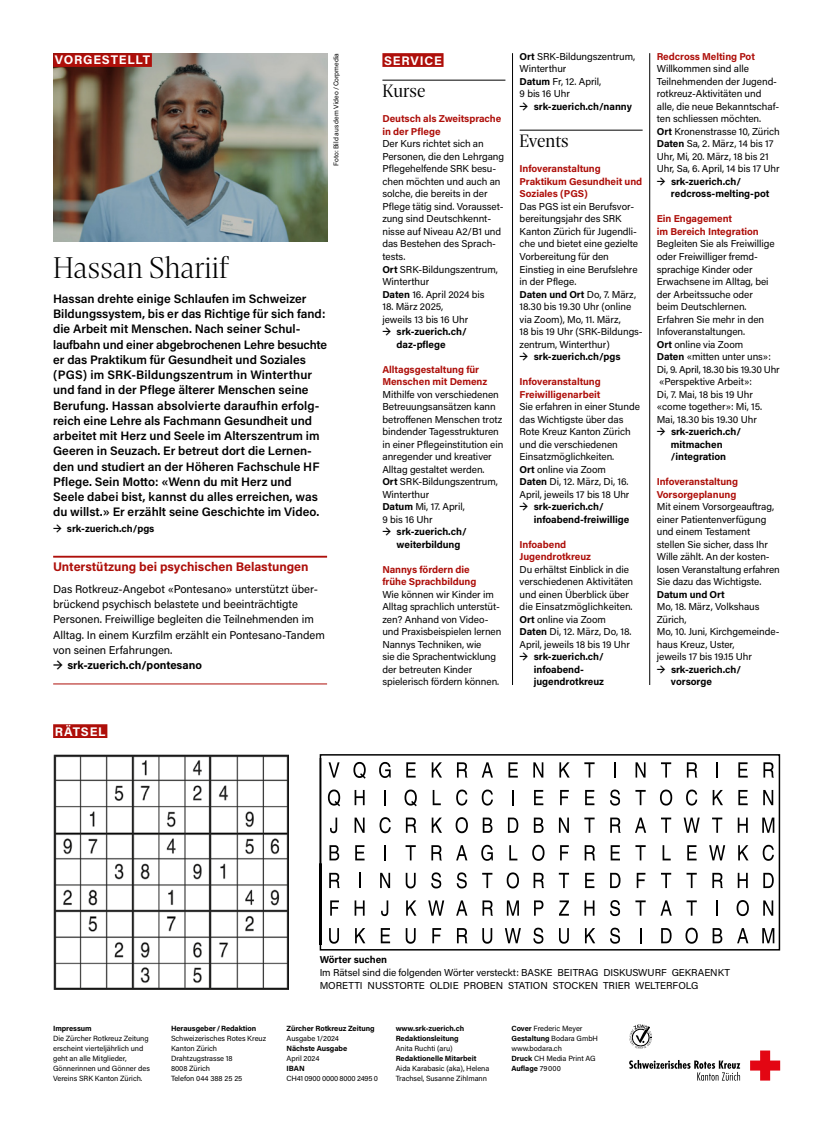
<style>
.page{position:relative;width:833px;height:1134px;background:#fff}
.page>*{position:absolute;margin:0;border:0;box-sizing:border-box;transform-origin:0 0}
.t1{font:300 29.25px "Damien Display";letter-spacing:.005em;color:#000}
.t2{font:17.5px "Damien Display";letter-spacing:.005em;color:#000}
.t3{font:700 12.5px "Acumin Pro";color:#ae0f0a}
.t4{font:700 12.5px "Acumin Pro";letter-spacing:.065em;color:#fff}
.t5{font:600 12.25px/15.2px "Acumin Pro";color:#000}
.t6{font:11.25px/15.2px "Acumin Pro";color:#000}
.t7{font:700 11.25px "Acumin Pro";color:#000}
.t8{font:10px/12.5px "Acumin Pro";letter-spacing:-.005em;color:#000}
.t9{font:700 10px/12.5px "Acumin Pro";letter-spacing:-.005em;color:#000}
.t10{font:700 10px/12.5px "Acumin Pro";letter-spacing:-.005em;color:#ae0f0a}
.t11{font:7.5px/10px "Acumin Pro";letter-spacing:-.005em;color:#000}
.t12{font:700 7.5px/10px "Acumin Pro";letter-spacing:-.005em;color:#000}
.t13{font:7.5px "Acumin Pro";letter-spacing:-.025em;color:#000}
.t14{font:6.88px "Acumin Pro";color:#000}
.s1{font-weight:700}
</style>
<div class="page">
<img style="left:53px;top:53px;width:274px;height:189px">
<div style="left:53px;top:724px;width:54px;height:14px;background:#ae0f0a"></div>
<div style="left:382px;top:53px;width:61px;height:14px;background:#ae0f0a"></div>
<hr style="left:382px;top:80px;width:123px;height:1px;background:#000">
<hr style="left:519px;top:130px;width:123px;height:1px;background:#000">
<hr style="left:512px;top:53px;width:1px;height:632px;background:#000">
<hr style="left:649px;top:53px;width:1px;height:632px;background:#000">
<hr style="left:53px;top:556px;width:274px;height:2px;background:#ae0f0a">
<hr style="left:53px;top:684px;width:274px;height:1px;background:#ae0f0a">
<div style="left:53px;top:53px;width:99px;height:14px;background:#ae0f0a"></div>
<svg style="left:629px;top:1024px;width:23px;height:25px"></svg>
<svg style="left:750px;top:1050px;width:30px;height:30px"></svg>
<svg style="left:629px;top:1060px;width:111px;height:21px"></svg>
<svg style="left:327px;top:761px;width:448px;height:183px"></svg>
<div style="left:320px;top:754px;width:460px;height:196px;border:2px solid #000"></div>
<img style="left:53px;top:754px;width:235px;height:235px">
<p class="t4" style="left:55px;top:51px;width:97px">VORGESTELLT</p>
<p class="t14" style="left:331px;top:166px;width:114px;rotate:-90deg">Foto: Bild aus dem Video/Corpmedia</p>
<h1 class="t1" style="left:53px;top:247px;width:177px">Hassan Shariif</h1>
<p class="t5" style="left:53px;top:290px;width:275px">Hassan drehte einige Schlaufen im Schweizer Bildungssystem, bis er das Richtige für sich fand: die Arbeit mit Menschen. Nach seiner Schul&shy;laufbahn und einer abgebrochenen Lehre besuchte er das Praktikum für Gesundheit und Soziales (PGS) im SRK-Bildungszentrum in Winterthur und fand in der Pflege älterer Menschen seine Berufung. Hassan absolvierte daraufhin erfolg&shy;reich eine Lehre als Fachmann Gesundheit und arbeitet mit Herz und Seele im Alterszentrum im Geeren in Seuzach. Er betreut dort die Lernen&shy;den und studiert an der Höheren Fachschule HF Pflege. Sein Motto: «Wenn du mit Herz und<br>Seele dabei bist, kannst du alles erreichen, was du willst.» Er erzählt seine Geschichte im Video.</p>
<p class="t9" style="left:53px;top:521px;width:103px">→ srk-zuerich.ch/pgs</p>
<p class="t3" style="left:53px;top:558px;width:257px">Unterstützung bei psychischen Belastungen</p>
<p class="t6" style="left:53px;top:581px;width:273px">Das Rotkreuz-Angebot «Pontesano» unterstützt über&shy;brückend psychisch belastete und beeinträchtigte Personen. Freiwillige begleiten die Teilnehmenden im Alltag. In einem Kurzfilm erzählt ein Pontesano-Tandem von seinen Erfahrungen.</p>
<p class="t7" style="left:53px;top:657px;width:150px">→ srk-zuerich.ch/pontesano</p>
<p class="t4" style="left:55px;top:722px;width:52px">RÄTSEL</p>
<p class="t4" style="left:384px;top:51px;width:59px">SERVICE</p>
<h2 class="t2" style="left:382px;top:79px;width:45px">Kurse</h2>
<p class="t10" style="left:382px;top:112px;width:120px">Deutsch als Zweitsprache in der Pflege</p>
<p class="t8" style="left:382px;top:137px;width:123px">Der Kurs richtet sich an<br>Personen, die den Lehrgang<br>Pflegehelfende SRK besu&shy;chen möchten und auch an solche, die bereits in der<br>Pflege tätig sind. Vorausset&shy;zung sind Deutschkennt&shy;nisse auf Niveau A2/B1 und das Bestehen des Sprach&shy;tests.<br><span class="s1">Ort</span> SRK-Bildungszentrum,<br>Winterthur<br><span class="s1">Daten</span> 16. April 2024 bis</p>
<p class="t8" style="left:382px;top:300px;width:87px">18. März 2025, jeweils 13 bis 16 Uhr</p>
<p class="t9" style="left:396px;top:325px;width:72px;text-indent:-14px">→ srk-zuerich.ch/ daz-pflege</p>
<p class="t10" style="left:382px;top:362px;width:106px">Alltagsgestaltung für<br>Menschen mit Demenz</p>
<p class="t8" style="left:382px;top:387px;width:122px">Mithilfe von verschiedenen<br>Betreuungsansätzen kann betroffenen Menschen trotz bindender Tagesstrukturen in einer Pflegeinstitution ein anregender und kreativer<br>Alltag gestaltet werden.<br><span class="s1">Ort</span> SRK-Bildungszentrum,<br>Winterthur<br><span class="s1">Datum</span> Mi, 17. April,<br>9 bis 16 Uhr</p>
<p class="t9" style="left:396px;top:525px;width:72px;text-indent:-14px">→ srk-zuerich.ch/ weiterbildung</p>
<p class="t10" style="left:382px;top:562px;width:95px">Nannys fördern die frühe Sprachbildung</p>
<p class="t8" style="left:382px;top:587px;width:121px">Wie können wir Kinder im<br>Alltag sprachlich unterstüt&shy;zen? Anhand von Video&shy;und Praxisbeispielen lernen<br>Nannys Techniken, wie<br>sie die Sprachentwicklung der betreuten Kinder spielerisch fördern können.</p>
<p class="t8" style="left:519px;top:50px;width:117px"><span class="s1">Ort</span> SRK-Bildungszentrum,<br>Winterthur<br><span class="s1">Datum</span> Fr, 12. April,<br>9 bis 16 Uhr</p>
<p class="t9" style="left:519px;top:100px;width:114px">→ srk-zuerich.ch/nanny</p>
<h2 class="t2" style="left:519px;top:129px;width:51px">Events</h2>
<p class="t10" style="left:519px;top:162px;width:124px">Infoveranstaltung<br>Praktikum Gesundheit und<br>Soziales (PGS)</p>
<p class="t8" style="left:519px;top:200px;width:124px">Das PGS ist ein Berufsvor&shy;bereitungsjahr des SRK<br>Kanton Zürich für Jugendli&shy;che und bietet eine gezielte<br>Vorbereitung für den<br>Einstieg in eine Berufslehre in der Pflege.<br><span class="s1">Daten und Ort</span> Do, 7. März,<br>18.30 bis 19.30 Uhr (online via Zoom), Mo, 11. März,<br>18 bis 19 Uhr (SRK-Bildungs&shy;zentrum, Winterthur)</p>
<p class="t9" style="left:519px;top:350px;width:103px">→ srk-zuerich.ch/pgs</p>
<p class="t10" style="left:519px;top:375px;width:83px">Infoveranstaltung<br>Freiwilligenarbeit</p>
<p class="t8" style="left:519px;top:400px;width:122px">Sie erfahren in einer Stunde das Wichtigste über das<br>Rote Kreuz Kanton Zürich und die verschiedenen<br>Einsatzmöglichkeiten.<br><span class="s1">Ort</span> online via Zoom<br><span class="s1">Daten</span> Di, 12. März, Di, 16.<br>April, jeweils 17 bis 18 Uhr</p>
<p class="t9" style="left:534px;top:500px;width:97px;text-indent:-14px">→ srk-zuerich.ch/ infoabend-freiwillige</p>
<p class="t10" style="left:519px;top:537px;width:73px">Infoabend<br>Jugendrotkreuz</p>
<p class="t8" style="left:519px;top:562px;width:115px">Du erhältst Einblick in die verschiedenen Aktivitäten und einen Überblick über die Einsatzmöglichkeiten.<br><span class="s1">Ort</span> online via Zoom<br><span class="s1">Daten</span> Di, 12. März, Do, 18.<br>April, jeweils 18 bis 19 Uhr</p>
<p class="t9" style="left:534px;top:650px;width:72px;text-indent:-14px">→ srk-zuerich.ch/ infoabend&shy;jugendrotkreuz</p>
<p class="t10" style="left:657px;top:50px;width:100px">Redcross Melting Pot</p>
<p class="t8" style="left:657px;top:62px;width:124px">Willkommen sind alle<br>Teilnehmenden der Jugend&shy;rotkreuz-Aktivitäten und alle, die neue Bekanntschaf&shy;ten schliessen möchten.<br><span class="s1">Ort</span> Kronenstrasse 10, Zürich<br><span class="s1">Daten</span> Sa, 2. März, 14 bis 17<br>Uhr, Mi, 20. März, 18 bis 21<br>Uhr, Sa, 6. April, 14 bis 17 Uhr</p>
<p class="t9" style="left:671px;top:175px;width:100px;text-indent:-14px">→ srk-zuerich.ch/ redcross-melting-pot</p>
<p class="t10" style="left:657px;top:212px;width:104px">Ein Engagement<br>im Bereich Integration</p>
<p class="t8" style="left:657px;top:237px;width:124px">Begleiten Sie als Freiwillige oder Freiwilliger fremd&shy;sprachige Kinder oder<br>Erwachsene im Alltag, bei der Arbeitssuche oder<br>beim Deutschlernen.<br>Erfahren Sie mehr in den<br>Infoveranstaltungen.<br><span class="s1">Ort</span> online via Zoom<br><span class="s1">Daten</span> «mitten unter uns»:<br>Di, 9. April, 18.30 bis 19.30 Uhr «Perspektive Arbeit»:<br>Di, 7. Mai, 18 bis 19 Uhr «come together»: Mi, 15.<br>Mai, 18.30 bis 19.30 Uhr</p>
<p class="t9" style="left:657px;top:425px;width:86px;text-align:center">→ srk-zuerich.ch/ mitmachen /integration</p>
<p class="t10" style="left:657px;top:475px;width:83px">Infoveranstaltung<br>Vorsorgeplanung</p>
<p class="t8" style="left:657px;top:500px;width:124px">Mit einem Vorsorgeauftrag, einer Patientenverfügung und einem Testament stellen Sie sicher, dass Ihr<br>Wille zählt. An der kosten&shy;losen Veranstaltung erfahren<br>Sie dazu das Wichtigste.</p>
<p class="t9" style="left:657px;top:587px;width:69px">Datum und Ort</p>
<p class="t8" style="left:657px;top:600px;width:124px">Mo, 18. März, Volkshaus<br>Zürich,<br>Mo, 10. Juni, Kirchgemeinde&shy;haus Kreuz, Uster,<br>jeweils 17 bis 19.15 Uhr</p>
<p class="t9" style="left:671px;top:662px;width:72px;text-indent:-14px">→ srk-zuerich.ch/ vorsorge</p>
<p class="t12" style="left:53px;top:1023px;width:40px">Impressum</p>
<p class="t11" style="left:53px;top:1033px;width:98px">Die Zürcher Rotkreuz Zeitung erscheint vierteljährlich und geht an alle Mitglieder,<br>Gönnerinnen und Gönner des<br>Vereins SRK Kanton Zürich.</p>
<p class="t12" style="left:171px;top:1023px;width:87px">Herausgeber/Redaktion</p>
<p class="t11" style="left:171px;top:1033px;width:97px">Schweizerisches Rotes Kreuz<br>Kanton Zürich<br>Drahtzugstrasse 18<br>8008 Zürich<br>Telefon 044 388 25 25</p>
<p class="t9" style="left:320px;top:953px;width:69px">Wörter suchen</p>
<p class="t8" style="left:320px;top:966px;width:412px">Im Rätsel sind die folgenden Wörter versteckt: BASKE BEITRAG DISKUSWURF GEKRAENKT<br>MORETTI NUSSTORTE OLDIE PROBEN STATION STOCKEN TRIER WELTERFOLG</p>
<p class="t12" style="left:286px;top:1023px;width:90px">Zürcher Rotkreuz Zeitung</p>
<p class="t11" style="left:286px;top:1033px;width:54px">Ausgabe 1/2024</p>
<p class="t12" style="left:286px;top:1043px;width:62px">Nächste Ausgabe</p>
<p class="t11" style="left:286px;top:1053px;width:34px">April 2024</p>
<p class="t12" style="left:286px;top:1063px;width:20px">IBAN</p>
<p class="t13" style="left:286px;top:1073px;width:93px">CH41 0900 0000 8000 2495 0</p>
<p class="t12" style="left:396px;top:1023px;width:70px">www.srk-zuerich.ch<br>Redaktionsleitung</p>
<p class="t11" style="left:396px;top:1043px;width:58px">Anita Ruchti (aru)</p>
<p class="t12" style="left:396px;top:1053px;width:82px">Redaktionelle Mitarbeit</p>
<p class="t11" style="left:396px;top:1063px;width:95px">Aida Karabasic (aka), Helena<br>Trachsel, Susanne Zihlmann</p>
<p class="t11" style="left:511px;top:1023px;width:88px"><span class="s1">Cover</span> Frederic Meyer<br><span class="s1">Gestaltung</span> Bodara GmbH www.bodara.ch<br><span class="s1">Druck</span> CH Media Print AG<br><span class="s1">Auflage</span> 79000</p>
</div>
